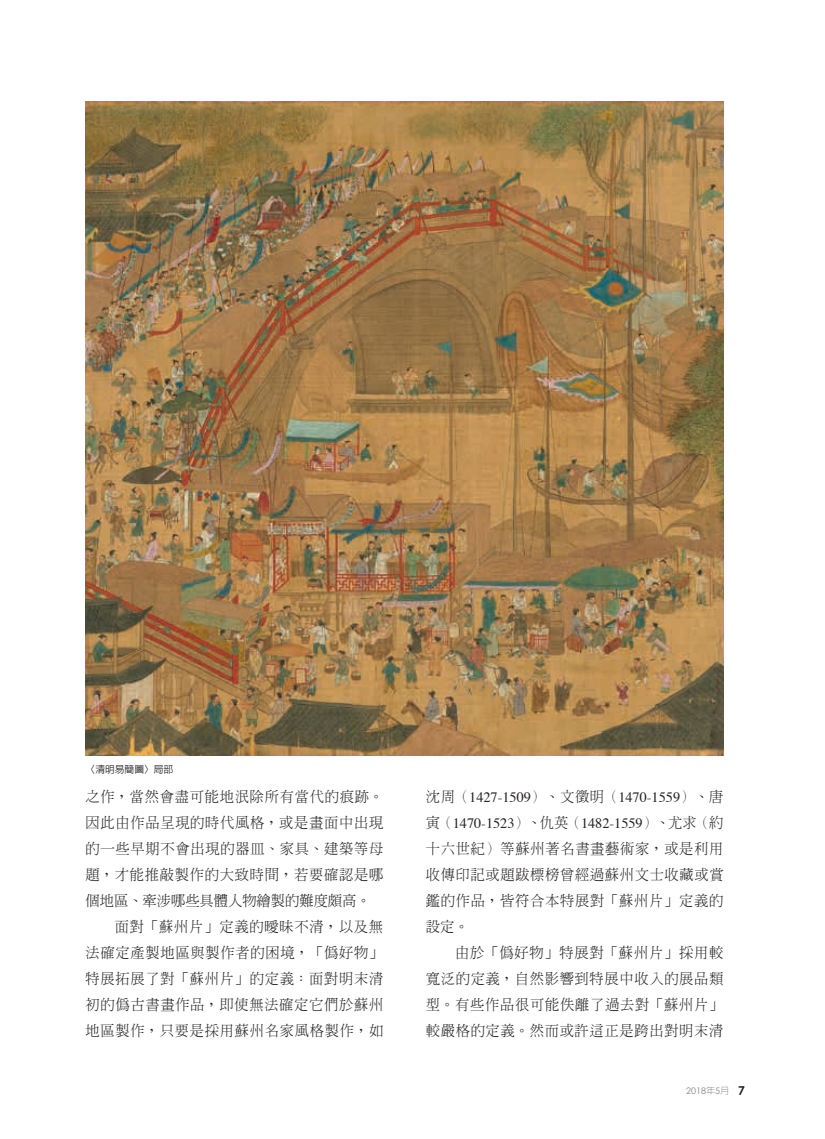
<style>
.page{position:relative;width:825px;height:1139px;background:#fff}
.page>*{position:absolute;margin:0;border:0;box-sizing:border-box;transform-origin:0 0}
.t1{font:300 14.25px/26px "AR Ming B5";letter-spacing:.05em;color:#231f20}
.t2{font:14.25px/26px "Times";color:#231f20}
.t3{font:500 9.75px "AR Hei B5";color:#231f20}
.t4{font:9px "Century Gothic";color:#808285}
.s1{font-family:"AR Ming B5";font-weight:300}
.s2{font-family:"AR Hei B5";font-weight:300}
.s3{font-weight:700;font-size:12px;color:#231f20}
</style>
<div class="page">
<img style="left:86px;top:101px;width:637px;height:654px">
<p class="t3" style="left:86px;top:764px;width:89px">〈清明易簡圖〉局部</p>
<p class="t1" style="left:86px;top:783px;width:299px">之作，當然會盡可能地泯除所有當代的痕跡。因此由作品呈現的時代風格，或是畫面中出現的一些早期不會出現的器皿、家具、建築等母題，才能推敲製作的大致時間，若要確認是哪個地區、牽涉哪些具體人物繪製的難度頗高。　　面對「蘇州片」定義的曖昧不清，以及無法確定產製地區與製作者的困境，「偽好物」特展拓展了對「蘇州片」的定義：面對明末清初的偽古書畫作品，即使無法確定它們於蘇州地區製作，只要是採用蘇州名家風格製作，如</p>
<p class="t2" style="left:426px;top:783px;width:299px"><span class="s1">沈周（</span>1427-1509<span class="s1">）、文徵明（</span>1470-1559<span class="s1">）、唐寅（</span>1470-1523<span class="s1">）、仇英（</span>1482-1559<span class="s1">）、尤求（約</span></p>
<p class="t1" style="left:426px;top:835px;width:299px">十六世紀）等蘇州著名書畫藝術家，或是利用收傳印記或題跋標榜曾經過蘇州文士收藏或賞鑑的作品，皆符合本特展對「蘇州片」定義的設定。<br>　　由於「偽好物」特展對「蘇州片」採用較寬泛的定義，自然影響到特展中收入的展品類型。有些作品很可能佚離了過去對「蘇州片」較嚴格的定義。然而或許這正是跨出對明末清</p>
<p class="t4" style="left:686px;top:1084px;width:60px">2018<span class="s2">年</span>5<span class="s2">月</span> <span class="s3">7</span></p>
</div>
